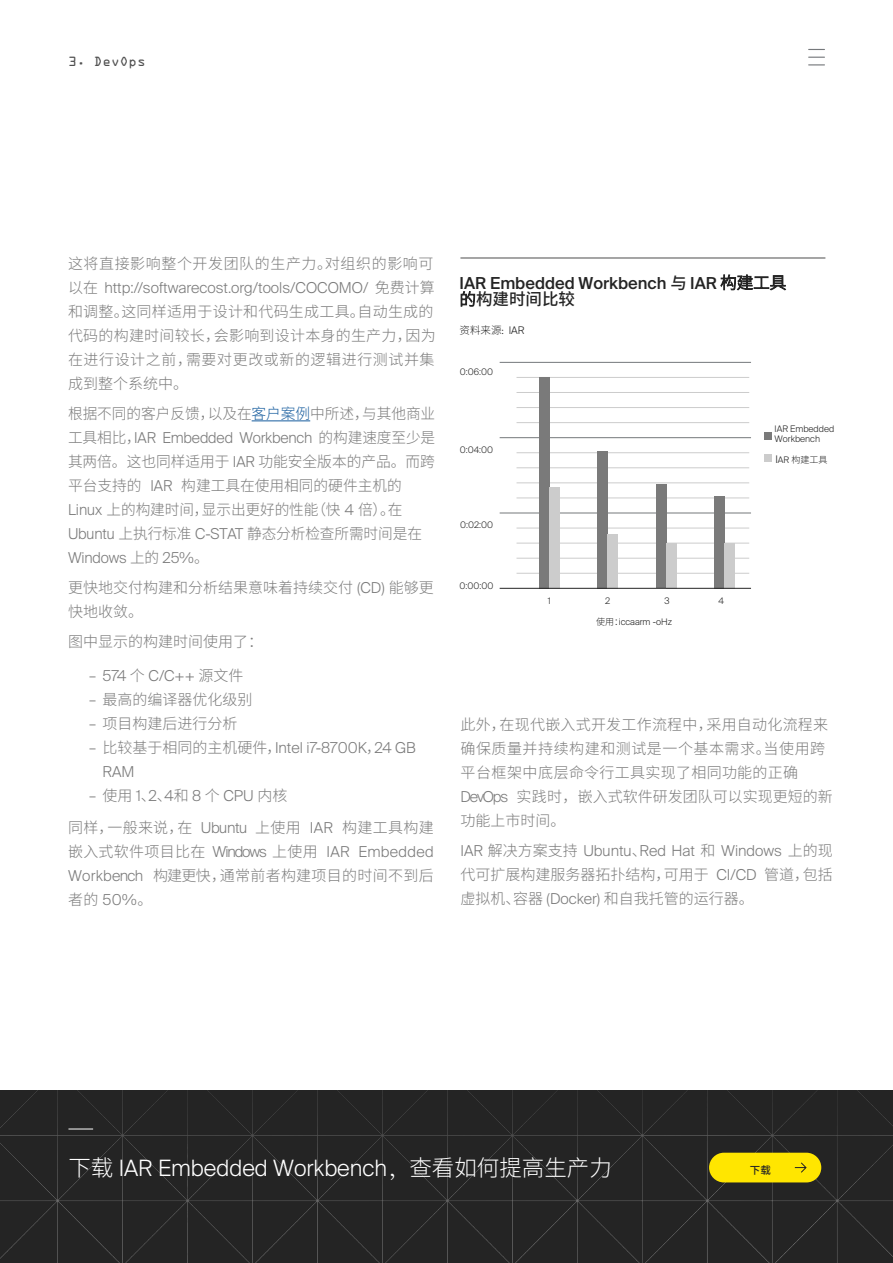
<style>
.page{position:relative;width:893px;height:1263px;background:#fff}
.page>*{position:absolute;margin:0;border:0;box-sizing:border-box;transform-origin:0 0}
.t1{font:300 22.5px "Suisse Intl";color:#fff}
.t2{font:500 16.5px/16.8px "Suisse Intl";color:#242424}
.t3{font:300 15px/24px "Source Han Sans CN";color:#7b7b7b}
.t4{font:300 15px/24px "Suisse Intl";color:#7b7b7b}
.t5{font:12px "OCRA Std";color:#505050}
.t6{font:300 10.5px "Source Han Sans CN";color:#242424}
.t7{font:500 10.5px "Source Han Sans CN";color:#242424}
.t8{font:300 9px/10.8px "Suisse Intl";color:#242424}
.t9{font:300 9px "Source Han Sans SC";color:#242424}
.s1{font-family:"Suisse Intl"}
.s2{color:#175d9e}
.s3{font-family:"Source Han Sans SC"}
.s4{font-family:"Source Han Sans CN"}
.s5{font-family:"Source Han Sans SC";font-weight:300}
.s6{font-family:"Minion Pro";font-weight:400}
.s7{font-family:"Suisse Intl";font-size:10.5px}
.s8{font-family:"Adobe Song Std"}
</style>
<div class="page">
<hr style="left:500px;top:513px;width:251px;height:1px;background:#75787b">
<hr style="left:500px;top:362px;width:251px;height:1px;background:#75787b">
<hr style="left:500px;top:437px;width:251px;height:1px;background:#75787b">
<hr style="left:516px;top:528px;width:233px;height:1px;background:#ccc">
<hr style="left:516px;top:543px;width:233px;height:1px;background:#ccc">
<hr style="left:516px;top:558px;width:233px;height:1px;background:#ccc">
<hr style="left:516px;top:573px;width:233px;height:1px;background:#ccc">
<hr style="left:516px;top:452px;width:233px;height:1px;background:#ccc">
<hr style="left:516px;top:467px;width:233px;height:1px;background:#ccc">
<hr style="left:516px;top:483px;width:233px;height:1px;background:#ccc">
<hr style="left:516px;top:498px;width:233px;height:1px;background:#ccc">
<hr style="left:516px;top:377px;width:233px;height:1px;background:#ccc">
<hr style="left:516px;top:392px;width:233px;height:1px;background:#ccc">
<hr style="left:516px;top:407px;width:233px;height:1px;background:#ccc">
<hr style="left:516px;top:422px;width:233px;height:1px;background:#ccc">
<hr style="left:460px;top:258px;width:365px;height:1px;background:#4d4d4d">
<div style="left:539px;top:377px;width:10px;height:211px;background:#7a7a7a"></div>
<div style="left:549px;top:487px;width:10px;height:101px;background:#ccc"></div>
<div style="left:764px;top:432px;width:8px;height:8px;background:#7a7a7a"></div>
<div style="left:764px;top:454px;width:8px;height:8px;background:#ccc"></div>
<div style="left:597px;top:451px;width:11px;height:137px;background:#7a7a7a"></div>
<div style="left:608px;top:534px;width:10px;height:54px;background:#ccc"></div>
<div style="left:656px;top:484px;width:10px;height:104px;background:#7a7a7a"></div>
<div style="left:666px;top:543px;width:10px;height:45px;background:#ccc"></div>
<div style="left:714px;top:496px;width:11px;height:93px;background:#7a7a7a"></div>
<div style="left:725px;top:543px;width:10px;height:46px;background:#ccc"></div>
<hr style="left:500px;top:588px;width:251px;height:1px;background:#242424">
<svg style="left:808px;top:49px;width:17px;height:1px"></svg>
<svg style="left:808px;top:57px;width:17px;height:1px"></svg>
<svg style="left:808px;top:64px;width:17px;height:1px"></svg>
<div style="left:0;top:1090px;width:893px;height:173px;background:#242424"></div>
<div style="left:709px;top:1153px;width:112px;height:29px;background:#ffe600;border-radius:15px"></div>
<svg style="left:794px;top:1162px;width:13px;height:11px"></svg>
<svg style="left:68px;top:1128px;width:25px;height:1px"></svg>
<hr style="left:252px;top:420px;width:58px;height:1px;background:#175d9e">
<p class="t5" style="left:68px;top:56px;width:79px">3. DevOps</p>
<p class="t3" style="left:68px;top:251px;width:369px">这将直接影响整个开发团队的生产力。对组织的影响可以在 <span class="s1">http://softwarecost.org/tools/COCOMO/</span> 免费计算和调整。这同样适用于设计和代码生成工具。自动生成的代码的构建时间较长，会影响到设计本身的生产力，因为在进行设计之前，需要对更改或新的逻辑进行测试并集成到整个系统中。</p>
<p class="t3" style="left:68px;top:401px;width:369px">根据不同的客户反馈，以及在<span class="s2">客户案例</span>中所述，与其他商业工具相比，<span class="s1">IAR Embedded Workbench</span> 的构建速度至少是其两倍。<span class="s3">这也同样适用于</span> <span class="s1">IAR</span> <span class="s3">功能安全版本的产品。</span>而跨平台支持的 <span class="s1">IAR</span> 构建工具在使用相同的硬件主机的<br><span class="s1">Linux</span> 上的构建时间，显示出更好的性能（快 <span class="s1">4</span> 倍）。在<br><span class="s1">Ubuntu</span> 上执行标准 <span class="s1">C-STAT</span> 静态分析检查所需时间是在<br><span class="s1">Windows</span> 上的 <span class="s1">25%</span>。</p>
<p class="t3" style="left:68px;top:575px;width:367px">更快地交付构建和分析结果意味着持续交付 <span class="s1">(CD)</span> 能够更快地收敛。</p>
<p class="t3" style="left:68px;top:629px;width:196px">图中显示的构建时间使用了：</p>
<p class="t4" style="left:89px;top:664px;width:156px">– 574 <span class="s4">个</span> C/C++ <span class="s4">源文件</span></p>
<p class="t3" style="left:89px;top:688px;width:165px"><span class="s1">–</span> 最高的编译器优化级别</p>
<p class="t3" style="left:89px;top:712px;width:150px"><span class="s1">–</span> 项目构建后进行分析</p>
<p class="t4" style="left:103px;top:736px;width:315px;text-indent:-13px">– <span class="s4">比较基于相同的主机硬件，</span>Intel i7-8700K<span class="s4">，</span>24 GB<br>RAM</p>
<p class="t4" style="left:89px;top:784px;width:200px">– <span class="s4">使用</span> 1<span class="s4">、</span>2<span class="s4">、</span>4<span class="s4">和</span> 8 <span class="s4">个</span> CPU <span class="s4">内核</span></p>
<p class="t3" style="left:68px;top:815px;width:367px;text-align:justify">同样，一般来说，在 <span class="s1">Ubuntu</span> 上使用 <span class="s1">IAR</span> 构建工具构建嵌入式软件项目比在 <span class="s1">Windows</span> 上使用 <span class="s1">IAR Embedded Workbench</span> 构建更快，通常前者构建项目的时间不到后者的 <span class="s1">50%</span>。</p>
<p class="t2" style="left:459px;top:275px;width:328px">IAR Embedded Workbench <span class="s4">与</span> IAR <span class="s5">构建工具的</span><span class="s4">构建时间比较</span></p>
<p class="t6" style="left:459px;top:324px;width:66px">资料来源<span class="s6">:</span> <span class="s1">IAR</span></p>
<p class="t8" style="left:460px;top:367px;width:35px">0:06:00</p>
<p class="t8" style="left:460px;top:445px;width:35px">0:04:00</p>
<p class="t8" style="left:460px;top:520px;width:34px">0:02:00</p>
<p class="t8" style="left:459px;top:580px;width:35px">0:00:00</p>
<p class="t8" style="left:774px;top:423px;width:61px">IAR Embedded<br>Workbench</p>
<p class="t9" style="left:775px;top:454px;width:54px"><span class="s7">I</span><span class="s1">AR</span> 构建工具</p>
<p class="t8" style="left:548px;top:596px;width:4px">1</p>
<p class="t8" style="left:605px;top:596px;width:7px">2</p>
<p class="t8" style="left:664px;top:596px;width:7px">3</p>
<p class="t8" style="left:719px;top:596px;width:7px">4</p>
<p class="t8" style="left:596px;top:617px;width:77px"><span class="s4">使用：</span>iccaarm -oHz</p>
<p class="t3" style="left:460px;top:713px;width:374px">此外，在现代嵌入式开发工作流程中，采用自动化流程来确保质量并持续构建和测试是一个基本需求。<span class="s3">当使用跨平台框架中底层命令行工具实现了相同功能的正确<br></span><span class="s1">DevOps</span> 实践时，嵌入式软件研发团队可以实现更短的新功能上市时间。</p>
<p class="t3" style="left:460px;top:839px;width:374px;text-align:justify"><span class="s1">IAR</span> 解决方案支持 <span class="s1">Ubuntu</span>、<span class="s1">Red Hat</span> 和 <span class="s1">Windows</span> 上的现代可扩展构建服务器拓扑结构，可用于 <span class="s1">CI/CD</span> 管道，包括虚拟机、容器 <span class="s1">(Docker)</span> 和自我托管的运行器。</p>
<p class="t1" style="left:68px;top:1155px;width:545px"><span class="s4">下载</span> IAR Embedded Workbench<span class="s8">，</span><span class="s3">查看如何</span><span class="s4">提高生产力</span></p>
<p class="t7" style="left:750px;top:1164px;width:22px">下载</p>
</div>
